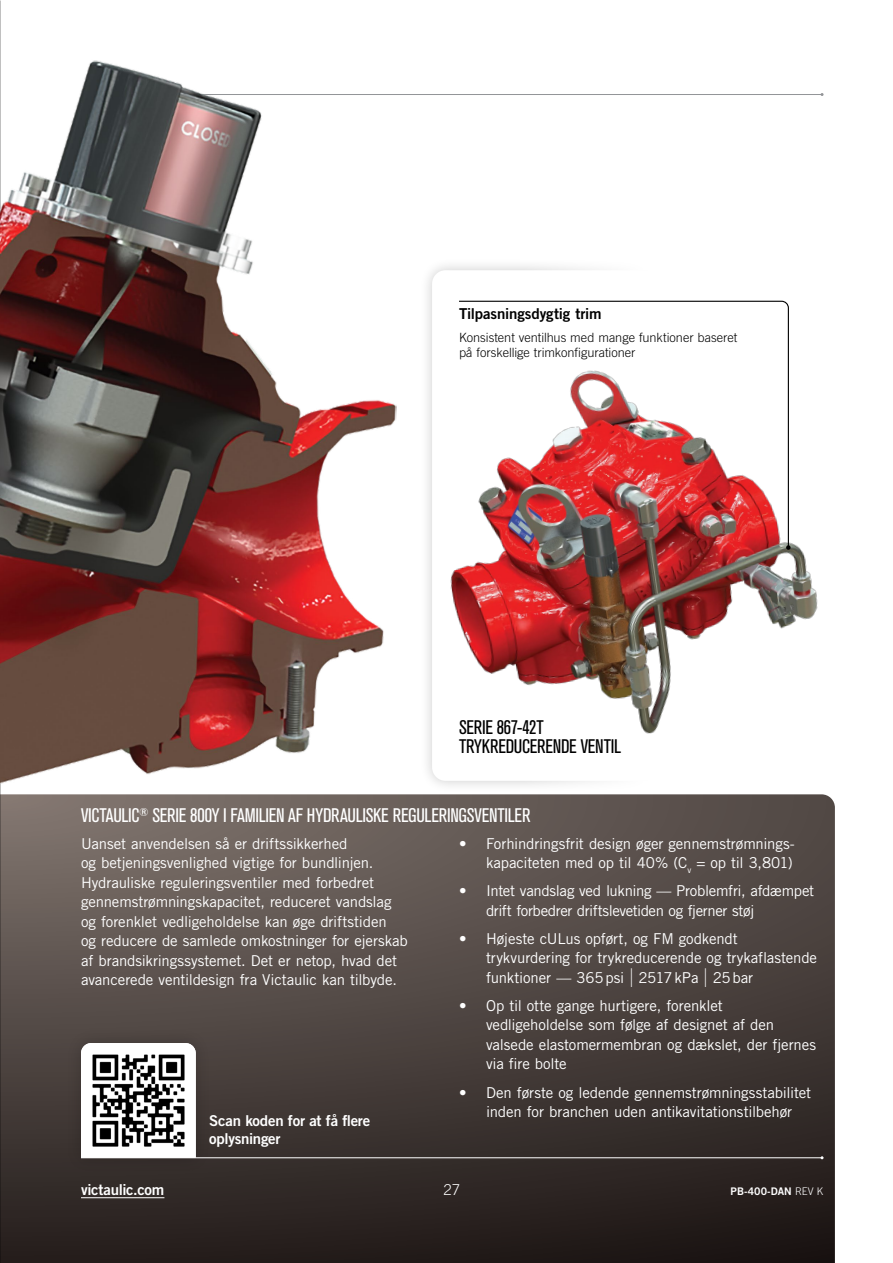
<style>
.page{position:relative;width:893px;height:1263px;background:#fff}
.page>*{position:absolute;margin:0;border:0;box-sizing:border-box;transform-origin:0 0}
.t1{font:condensed 19.5px "Akzidenz Grotesk BE";letter-spacing:-.01em;color:#fff}
.t2{font:condensed 19.5px/19.5px "Akzidenz Grotesk BE";letter-spacing:-.015em;color:#000}
.t3{font:15px/19.5px "Trade Gothic LT Std";letter-spacing:-.01em;color:#fff}
.t4{font:15px/18px "Trade Gothic LT Std Bd 2";letter-spacing:-.02em;color:#fff}
.t5{font:15px "Trade Gothic LT Std Bd 2";letter-spacing:-.01em;color:#000}
.t6{font:300 15px "Trade Gothic LT Std";color:#fff}
.t7{font:300 12.75px/15px "Trade Gothic LT Std";color:#000}
.t8{font:10.5px "Trade Gothic LT Std Bd 2";letter-spacing:.005em;color:#fff}
.s1{font-family:"Helvetica Neue LT Std";font-weight:100;font-size:18.75px}
.s2{font-family:"Trade Gothic LT Std";font-weight:300}
</style>
<div class="page">
<svg style="left:0;top:856px;width:835px;height:407px;background:#362e2b"></svg>
<div style="left:66px;top:1028px;width:145px;height:145px;background:#352e2b"></div>
<img style="left:81px;top:1122px;width:115px;height:35px">
<hr style="left:81px;top:1197px;width:83px;height:1px;background:#fff">
<hr style="left:81px;top:1157px;width:741px;height:1px;background:#fff">
<hr style="left:99px;top:94px;width:723px;height:1px;background:#939598">
<img style="left:0;top:24px;width:600px;height:1098px">
<div style="left:419px;top:258px;width:363px;height:535px;background:#000;opacity:.2"></div>
<div style="left:432px;top:270px;width:338px;height:511px;background:#fff;border-radius:14px"></div>
<img style="left:331px;top:282px;width:504px;height:574px">
<svg style="left:458px;top:300px;width:331px;height:249px"></svg>
<svg style="left:786px;top:545px;width:5px;height:5px"></svg>
<p class="t5" style="left:459px;top:304px;width:144px">Tilpasningsdygtig trim</p>
<p class="t7" style="left:459px;top:330px;width:280px">Konsistent ventilhus med mange funktioner baseret på forskellige trimkonfigurationer</p>
<h1 class="t2" style="left:459px;top:718px;width:163px">SERIE 867-42T<br>TRYKREDUCERENDE VENTIL</h1>
<h1 class="t1" style="left:81px;top:805px;width:451px">VICTAULIC<sup>®</sup> SERIE 800Y I FAMILIEN AF HYDRAULISKE REGULERINGSVENTILER</h1>
<p class="t3" style="left:81px;top:833px;width:328px">Uanset anvendelsen så er driftssikkerhed<br>og betjeningsvenlighed vigtige for bundlinjen.<br>Hydrauliske reguleringsventiler med forbedret gennemstrømningskapacitet, reduceret vandslag og forenklet vedligeholdelse kan øge driftstiden<br>og reducere de samlede omkostninger for ejerskab af brandsikringssystemet. Det er netop, hvad det avancerede ventildesign fra Victaulic kan tilbyde.</p>
<p class="t3" style="left:459px;top:833px;width:337px;text-align:right">• Forhindringsfrit design øger gennemstrømnings&shy;kapaciteten med op til 40% (C<sub>v</sub> = op til 3,801)</p>
<p class="t3" style="left:486px;top:881px;width:330px;text-indent:-27px">• Intet vandslag ved lukning — Problemfri, afdæmpet drift forbedrer driftslevetiden og fjerner støj</p>
<p class="t3" style="left:486px;top:928px;width:333px;text-indent:-27px">• Højeste cULus opført, og FM godkendt trykvurdering for trykreducerende og trykaflastende funktioner — 365psi <span class="s1">|</span> 2517kPa <span class="s1">|</span> 25bar</p>
<p class="t3" style="left:486px;top:996px;width:332px;text-indent:-27px">• Op til otte gange hurtigere, forenklet vedligeholdelse som følge af designet af den valsede elastomermembran og dækslet, der fjernes via fire bolte</p>
<p class="t3" style="left:459px;top:1082px;width:354px;text-align:center">• Den første og ledende gennemstrømningsstabilitet inden for branchen uden antikavitationstilbehør</p>
<p class="t4" style="left:209px;top:1112px;width:163px">Scan koden for at få flere oplysninger</p>
<p class="t4" style="left:81px;top:1181px;width:85px">victaulic.com</p>
<p class="t6" style="left:444px;top:1181px;width:18px">27</p>
<p class="t8" style="left:731px;top:1185px;width:94px">PB-400-DAN <span class="s2">REV K</span></p>
</div>
